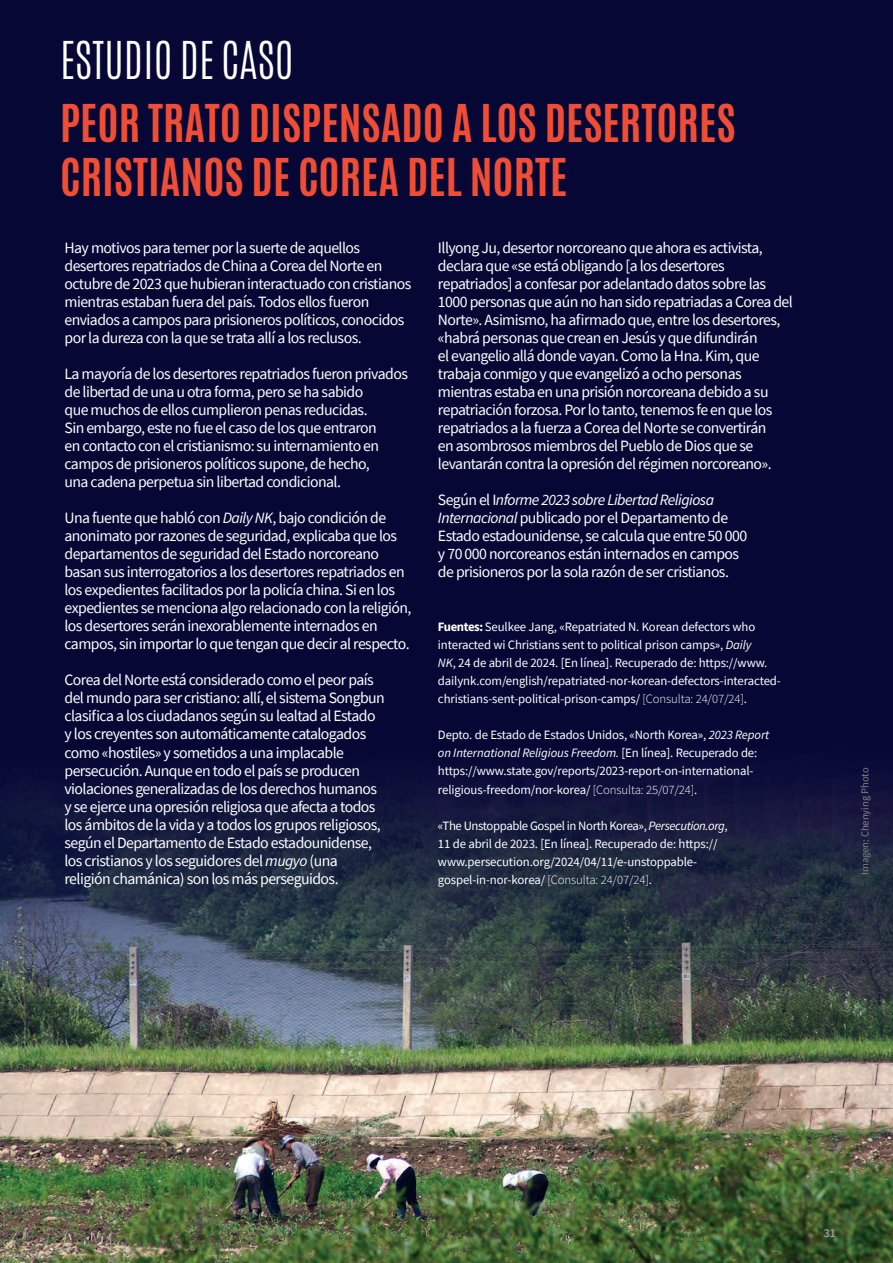
<style>
.page{position:relative;width:893px;height:1263px;background:#fff}
.page>*{position:absolute;margin:0;border:0;box-sizing:border-box;transform-origin:0 0}
.t1{font:700 43.5px/54px "Antonio";color:#ef4d35}
.t2{font:300 43.5px "Antonio";color:#fff}
.t3{font:15.75px/18px "Source Sans Pro";letter-spacing:-.035em;color:#fff}
.t4{font:12.75px/18px "Source Sans Pro";letter-spacing:-.01em;color:#fff}
.t5{font:600 12px "Source Sans Pro";color:#9d9fa2}
.t6{font:10.5px "Source Sans Pro";color:#808285}
.s1{font-style:italic}
.s2{font-weight:700}
.s3{font-weight:300}
</style>
<div class="page">
<div style="left:0;top:0;width:892px;height:1262px;background:#070736"></div>
<img style="left:0;top:775px;width:892px;height:487px">
<h1 class="t2" style="left:60px;top:29px;width:235px">ESTUDIO DE CASO</h1>
<h1 class="t1" style="left:60px;top:97px;width:676px">PEOR TRATO DISPENSADO A LOS DESERTORES<br>CRISTIANOS DE COREA DEL NORTE</h1>
<p class="t3" style="left:64px;top:239px;width:348px">Hay motivos para temer por la suerte de aquellos desertores repatriados de China a Corea del Norte en octubre de 2023 que hubieran interactuado con cristianos mientras estaban fuera del país. Todos ellos fueron enviados a campos para prisioneros políticos, conocidos por la dureza con la que se trata allí a los reclusos.</p>
<p class="t3" style="left:64px;top:365px;width:345px">La mayoría de los desertores repatriados fueron privados de libertad de una u otra forma, pero se ha sabido<br>que muchos de ellos cumplieron penas reducidas.<br>Sin embargo, este no fue el caso de los que entraron<br>en contacto con el cristianismo: su internamiento en campos de prisioneros políticos supone, de hecho,<br>una cadena perpetua sin libertad condicional.</p>
<p class="t3" style="left:64px;top:509px;width:348px">Una fuente que habló con <span class="s1">Daily NK</span>, bajo condición de anonimato por razones de seguridad, explicaba que los departamentos de seguridad del Estado norcoreano basan sus interrogatorios a los desertores repatriados en los expedientes facilitados por la policía china. Si en los expedientes se menciona algo relacionado con la religión, los desertores serán inexorablemente internados en campos, sin importar lo que tengan que decir al respecto.</p>
<p class="t3" style="left:64px;top:671px;width:322px">Corea del Norte está considerado como el peor país del mundo para ser cristiano: allí, el sistema Songbun clasifica a los ciudadanos según su lealtad al Estado y los creyentes son automáticamente catalogados como «hostiles» y sometidos a una implacable persecución. Aunque en todo el país se producen violaciones generalizadas de los derechos humanos y se ejerce una opresión religiosa que afecta a todos los ámbitos de la vida y a todos los grupos religiosos, según el Departamento de Estado estadounidense, los cristianos y los seguidores del <span class="s1">mugyo</span> (una religión chamánica) son los más perseguidos.</p>
<p class="t3" style="left:438px;top:239px;width:356px">Illyong Ju, desertor norcoreano que ahora es activista, declara que «se está obligando [a los desertores repatriados] a confesar por adelantado datos sobre las 1000 personas que aún no han sido repatriadas a Corea del Norte». Asimismo, ha afirmado que, entre los desertores, «habrá personas que crean en Jesús y que difundirán<br>el evangelio allá donde vayan. Como la Hna. Kim, que trabaja conmigo y que evangelizó a ocho personas mientras estaba en una prisión norcoreana debido a su repatriación forzosa. Por lo tanto, tenemos fe en que los repatriados a la fuerza a Corea del Norte se convertirán<br>en asombrosos miembros del Pueblo de Dios que se levantarán contra la opresión del régimen norcoreano».</p>
<p class="t3" style="left:438px;top:491px;width:310px">Según el I<span class="s1">nforme 2023 sobre Libertad Religiosa Internacional</span> publicado por el Departamento de Estado estadounidense, se calcula que entre 50 000 y 70 000 norcoreanos están internados en campos de prisioneros por la sola razón de ser cristianos.</p>
<p class="t4" style="left:438px;top:618px;width:344px"><span class="s2">Fuentes:</span> Seulkee Jang, «Repatriated N. Korean defectors who interacted wi Christians sent to political prison camps», <span class="s1">Daily<br>NK</span>, 24 de abril de 2024. [En línea]. Recuperado de: https://www. dailynk.com/english/repatriated-nor-korean-defectors-interacted&shy;christians-sent-political-prison-camps/ <span class="s3">[Consulta: 24/07/24]</span>.</p>
<p class="t4" style="left:438px;top:726px;width:333px">Depto. de Estado de Estados Unidos, «North Korea», <span class="s1">2023 Report on International Religious Freedom.</span> [En línea]. Recuperado de: https://www.state.gov/reports/2023-report-on-international&shy;religious-freedom/nor-korea/ <span class="s3">[Consulta: 25/07/24]</span>.</p>
<p class="t4" style="left:438px;top:816px;width:291px">«The Unstoppable Gospel in North Korea», <span class="s1">Persecution.org</span>, 11 de abril de 2023. [En línea]. Recuperado de: https:// www.persecution.org/2024/04/11/e-unstoppable&shy;gospel-in-nor-korea/ <span class="s3">[Consulta: 24/07/24]</span>.</p>
<p class="t6" style="left:857px;top:874px;width:109px;rotate:-90deg">Imagen: Chenying Photo</p>
<p class="t5" style="left:823px;top:1225px;width:14px">31</p>
</div>
